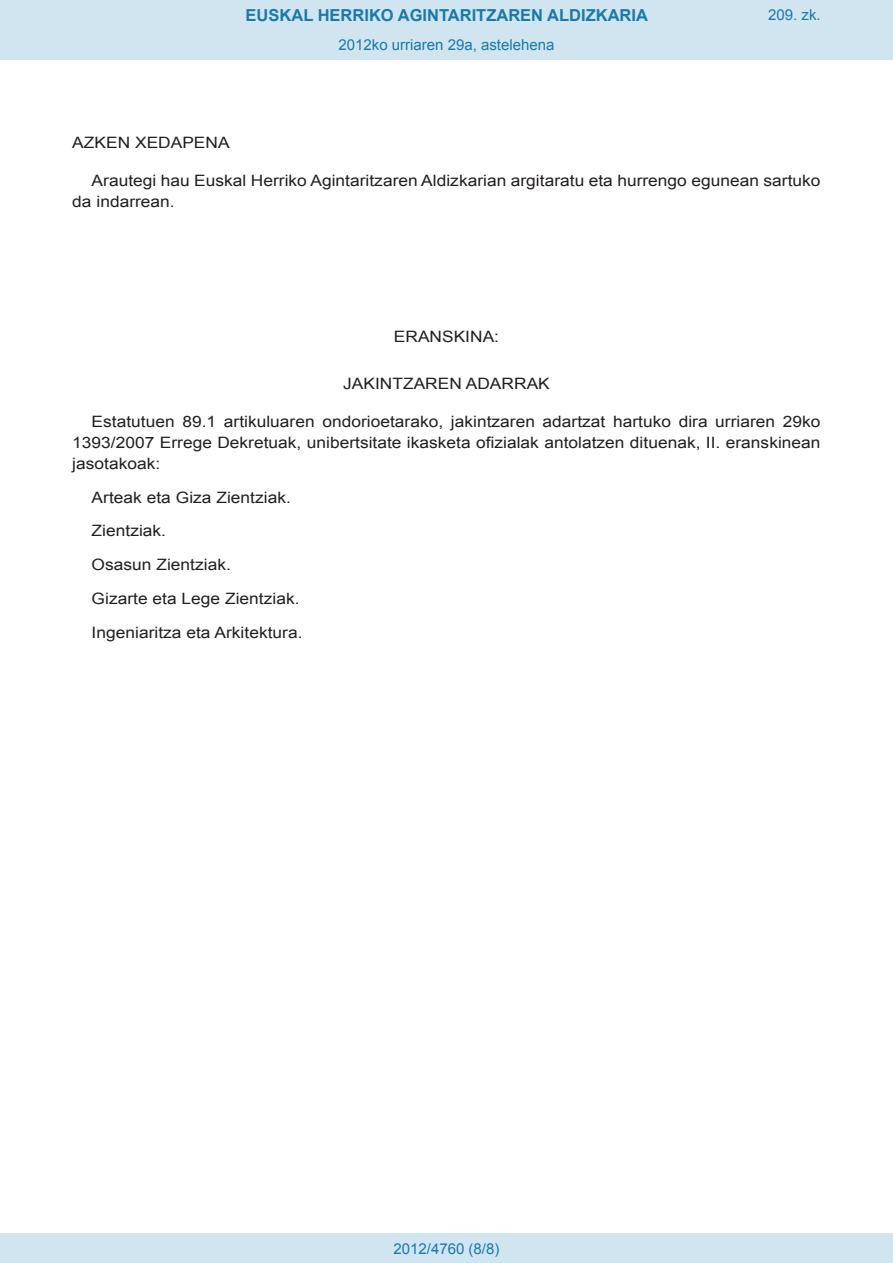
<style>
.page{position:relative;width:893px;height:1263px;background:#fff}
.page>*{position:absolute;margin:0;border:0;box-sizing:border-box;transform-origin:0 0}
.t1{font:700 16.5px "Arial";color:#1879ad}
.BOPVDetalle{font:15.6px/21px "Arial";color:#231f20;scale:1.11 1}
.BOPVClave{font:15.6px "Arial";color:#231f20;scale:1.11 1}
.BOPVDisposicion{font:15.6px "Arial";color:#231f20;scale:1.11 1}
.Paginacion_Centro{font:15px "Arial";color:#1879ad}
</style>
<div class="page">
<div style="left:0;top:0;width:893px;height:60px;background:#d0e5f0"></div>
<div style="left:0;top:1233px;width:893px;height:30px;background:#d0e5f0"></div>
<p class="t1" style="left:246px;top:4px;width:404px">EUSKAL HERRIKO AGINTARITZAREN ALDIZKARIA</p>
<p class="Paginacion_Centro" style="left:338px;top:35px;width:217px">2012ko urriaren 29a, astelehena</p>
<p class="Paginacion_Centro" style="left:768px;top:5px;width:54px">209. zk.</p>
<p class="BOPVDisposicion" style="left:72px;top:132px;width:143px">AZKEN XEDAPENA</p>
<p class="BOPVDetalle" style="left:72px;top:170px;width:676px;text-indent:19px">Arautegi hau Euskal Herriko Agintaritzaren Aldizkarian argitaratu eta hurrengo egunean sartuko da indarrean.</p>
<p class="BOPVClave" style="left:394px;top:327px;width:96px">ERANSKINA:</p>
<p class="BOPVClave" style="left:343px;top:373px;width:188px">JAKINTZAREN ADARRAK</p>
<p class="BOPVDetalle" style="left:72px;top:411px;width:676px;text-align:justify;text-indent:19px">Estatutuen 89.1 artikuluaren ondorioetarako, jakintzaren adartzat hartuko dira urriaren 29ko 1393/2007 Errege Dekretuak, unibertsitate ikasketa ofizialak antolatzen dituenak, II. eranskinean jasotakoak:</p>
<p class="BOPVDetalle" style="left:92px;top:487px;width:181px">Arteak eta Giza Zientziak.</p>
<p class="BOPVDetalle" style="left:92px;top:521px;width:69px">Zientziak.</p>
<p class="BOPVDetalle" style="left:92px;top:554px;width:127px">Osasun Zientziak.</p>
<p class="BOPVDetalle" style="left:92px;top:588px;width:189px">Gizarte eta Lege Zientziak.</p>
<p class="BOPVDetalle" style="left:92px;top:622px;width:191px">Ingeniaritza eta Arkitektura.</p>
<p class="Paginacion_Centro" style="left:393px;top:1238px;width:107px">2012/4760 (8/8)</p>
</div>
